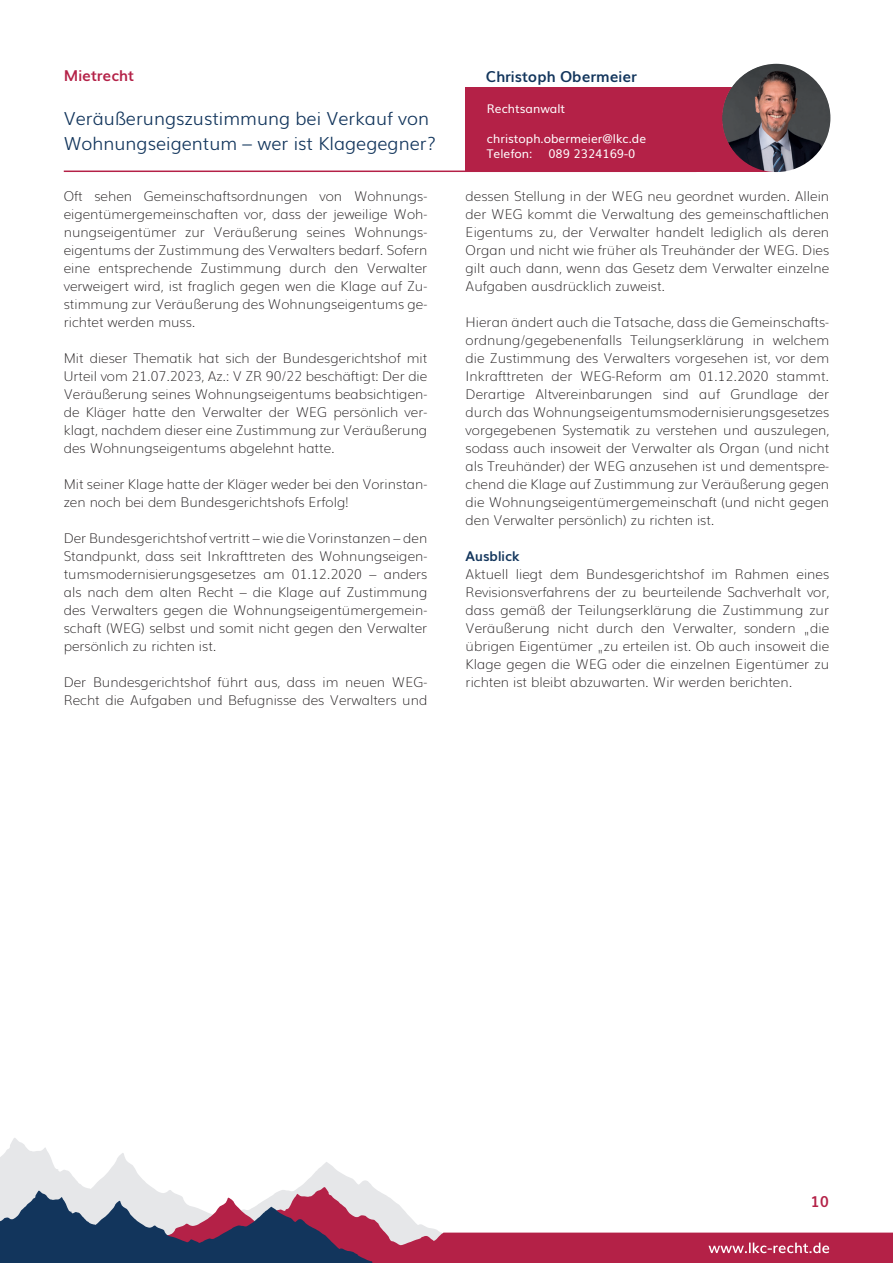
<style>
.page{position:relative;width:893px;height:1263px;background:#fff}
.page>*{position:absolute;margin:0;border:0;box-sizing:border-box;transform-origin:0 0}
.t1{font:300 18px/25.5px "Muli";color:#12355c}
.t2{font:700 15px "Muli";color:#12355c}
.t3{font:700 15px "Muli";color:#b42147}
.t4{font:200 13.5px/18px "Muli";color:#231f20;text-align:justify}
.t5{font:700 13.5px "Muli";color:#12355c}
.t6{font:12px/15px "Muli";color:#fff}
</style>
<div class="page">
<hr style="left:64px;top:171px;width:632px;height:1px;background:#b42147">
<div style="left:466px;top:87px;width:313px;height:85px;background:#b42147"></div>
<img style="left:722px;top:64px;width:108px;height:108px;border-radius:54px">
<svg style="left:0;top:1138px;width:373px;height:52px"></svg>
<svg style="left:6px;top:1187px;width:887px;height:76px"></svg>
<svg style="left:0;top:1190px;width:373px;height:73px;background:#6d6783"></svg>
<svg style="left:708px;top:1242px;width:121px;height:11px"></svg>
<p class="t3" style="left:64px;top:64px;width:72px">Mietrecht</p>
<p class="t2" style="left:486px;top:65px;width:153px">Christoph Obermeier</p>
<p class="t6" style="left:487px;top:100px;width:80px">Rechtsanwalt</p>
<p class="t6" style="left:487px;top:130px;width:161px">christoph.obermeier@lkc.de<br>Telefon:</p>
<h1 class="t1" style="left:64px;top:104px;width:374px">Veräußerungszustimmung bei Verkauf von<br>Wohnungseigentum – wer ist Klagegegner?</h1>
<p class="t6" style="left:548px;top:145px;width:88px">089 2324169-0</p>
<p class="t4" style="left:64px;top:186px;width:365px">Oft sehen Gemeinschaftsordnungen von Wohnungs&shy;eigentümergemeinschaften vor, dass der jeweilige Woh&shy;nungseigentümer zur Veräußerung seines Wohnungs&shy;eigentums der Zustimmung des Verwalters bedarf. Sofern eine entsprechende Zustimmung durch den Verwalter verweigert wird, ist fraglich gegen wen die Klage auf Zu&shy;stimmung zur Veräußerung des Wohnungseigentums ge&shy;richtet werden muss.</p>
<p class="t4" style="left:64px;top:348px;width:365px">Mit dieser Thematik hat sich der Bundesgerichtshof mit Urteil vom 21.07.2023, Az.: V ZR 90/22 beschäftigt: Der die Veräußerung seines Wohnungseigentums beabsichtigen&shy;de Kläger hatte den Verwalter der WEG persönlich ver&shy;klagt, nachdem dieser eine Zustimmung zur Veräußerung des Wohnungseigentums abgelehnt hatte.</p>
<p class="t4" style="left:64px;top:474px;width:365px">Mit seiner Klage hatte der Kläger weder bei den Vorinstan&shy;zen noch bei dem Bundesgerichtshofs Erfolg!</p>
<p class="t4" style="left:64px;top:528px;width:365px">Der Bundesgerichtshof vertritt – wie die Vorinstanzen – den Standpunkt, dass seit Inkrafttreten des Wohnungseigen&shy;tumsmodernisierungsgesetzes am 01.12.2020 – anders als nach dem alten Recht – die Klage auf Zustimmung des Verwalters gegen die Wohnungseigentümergemein&shy;schaft (WEG) selbst und somit nicht gegen den Verwalter persönlich zu richten ist.</p>
<p class="t4" style="left:64px;top:672px;width:365px">Der Bundesgerichtshof führt aus, dass im neuen WEG-<br>Recht die Aufgaben und Befugnisse des Verwalters und</p>
<p class="t4" style="left:466px;top:186px;width:365px">dessen Stellung in der WEG neu geordnet wurden. Allein der WEG kommt die Verwaltung des gemeinschaftlichen Eigentums zu, der Verwalter handelt lediglich als deren Organ und nicht wie früher als Treuhänder der WEG. Dies gilt auch dann, wenn das Gesetz dem Verwalter einzelne Aufgaben ausdrücklich zuweist.</p>
<p class="t4" style="left:466px;top:312px;width:365px">Hieran ändert auch die Tatsache, dass die Gemeinschafts&shy;ordnung/gegebenenfalls Teilungserklärung in welchem die Zustimmung des Verwalters vorgesehen ist, vor dem Inkrafttreten der WEG-Reform am 01.12.2020 stammt.<br>Derartige Altvereinbarungen sind auf Grundlage der durch das Wohnungseigentumsmodernisierungsgesetzes vorgegebenen Systematik zu verstehen und auszulegen, sodass auch insoweit der Verwalter als Organ (und nicht als Treuhänder) der WEG anzusehen ist und dementspre&shy;chend die Klage auf Zustimmung zur Veräußerung gegen die Wohnungseigentümergemeinschaft (und nicht gegen den Verwalter persönlich) zu richten ist.</p>
<p class="t5" style="left:466px;top:545px;width:55px">Ausblick</p>
<p class="t4" style="left:466px;top:564px;width:365px">Aktuell liegt dem Bundesgerichtshof im Rahmen eines Revisionsverfahrens der zu beurteilende Sachverhalt vor, dass gemäß der Teilungserklärung die Zustimmung zur Veräußerung nicht durch den Verwalter, sondern „die übrigen Eigentümer „zu erteilen ist. Ob auch insoweit die Klage gegen die WEG oder die einzelnen Eigentümer zu richten ist bleibt abzuwarten. Wir werden berichten.</p>
<p class="t3" style="left:811px;top:1189px;width:20px">10</p>
</div>
